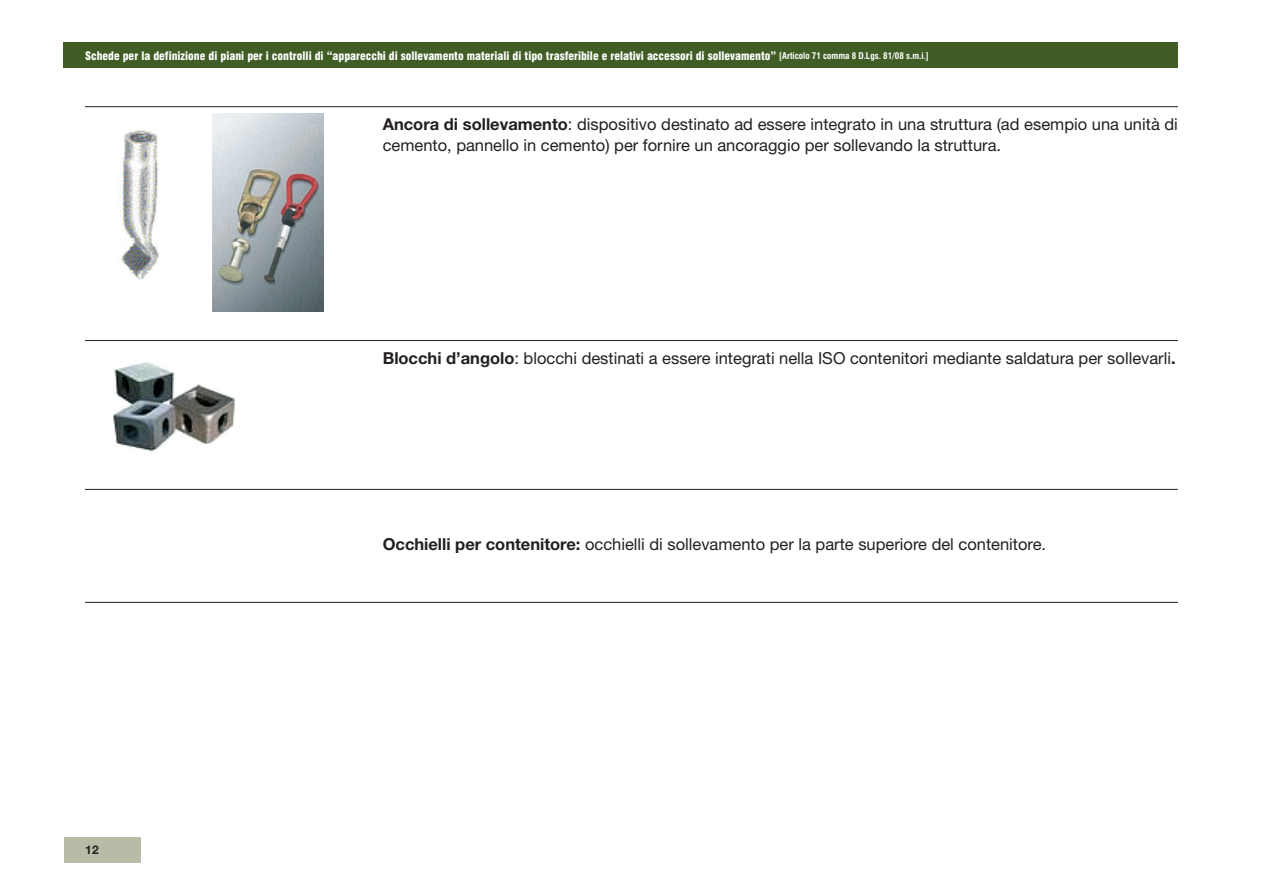
<style>
.page{position:relative;width:1263px;height:893px;background:#fff}
.page>*{position:absolute;margin:0;border:0;box-sizing:border-box;transform-origin:0 0}
.t1{font:16.5px/20.9px "Helvetica Neue";color:#231f20}
.t2{font:700 12px "Helvetica Neue";color:#231f20}
.t3{font:900 condensed 11.4px "Swiss 721 BT";color:#fff}
.s1{font-weight:700;font-size:9px}
.s2{font-weight:700}
</style>
<div class="page">
<div style="left:64px;top:838px;width:76px;height:25px;background:#b6bca6"></div>
<hr style="left:85px;top:106px;width:1093px;height:1px;background:#231f20">
<img style="left:121px;top:130px;width:38px;height:150px">
<img style="left:212px;top:114px;width:112px;height:198px">
<hr style="left:85px;top:340px;width:1093px;height:1px;background:#231f20">
<img style="left:113px;top:362px;width:122px;height:90px">
<hr style="left:85px;top:489px;width:1093px;height:1px;background:#231f20">
<hr style="left:85px;top:602px;width:1093px;height:1px;background:#231f20">
<div style="left:64px;top:43px;width:1114px;height:25px;background:#415d26"></div>
<p class="t3" style="left:85px;top:51px;width:845px">Schede per la definizione di piani per i controlli di “apparecchi di sollevamento materiali di tipo trasferibile e relativi accessori di sollevamento” <span class="s1">[Articolo 71 comma 8 D.Lgs. 81/08 s.m.i.]</span></p>
<p class="t1" style="left:383px;top:115px;width:797px"><span class="s2">Ancora di sollevamento</span>: dispositivo destinato ad essere integrato in una struttura (ad esempio una unità di cemento, pannello in cemento) per fornire un ancoraggio per sollevando la struttura.</p>
<p class="t1" style="left:383px;top:349px;width:794px"><span class="s2">Blocchi d’angolo</span>: blocchi destinati a essere integrati nella ISO contenitori mediante saldatura per sollevarli<span class="s2">.</span></p>
<p class="t2" style="left:85px;top:845px;width:15px">12</p>
<p class="t1" style="left:383px;top:535px;width:665px"><span class="s2">Occhielli per contenitore:</span> occhielli di sollevamento per la parte superiore del contenitore.</p>
</div>
